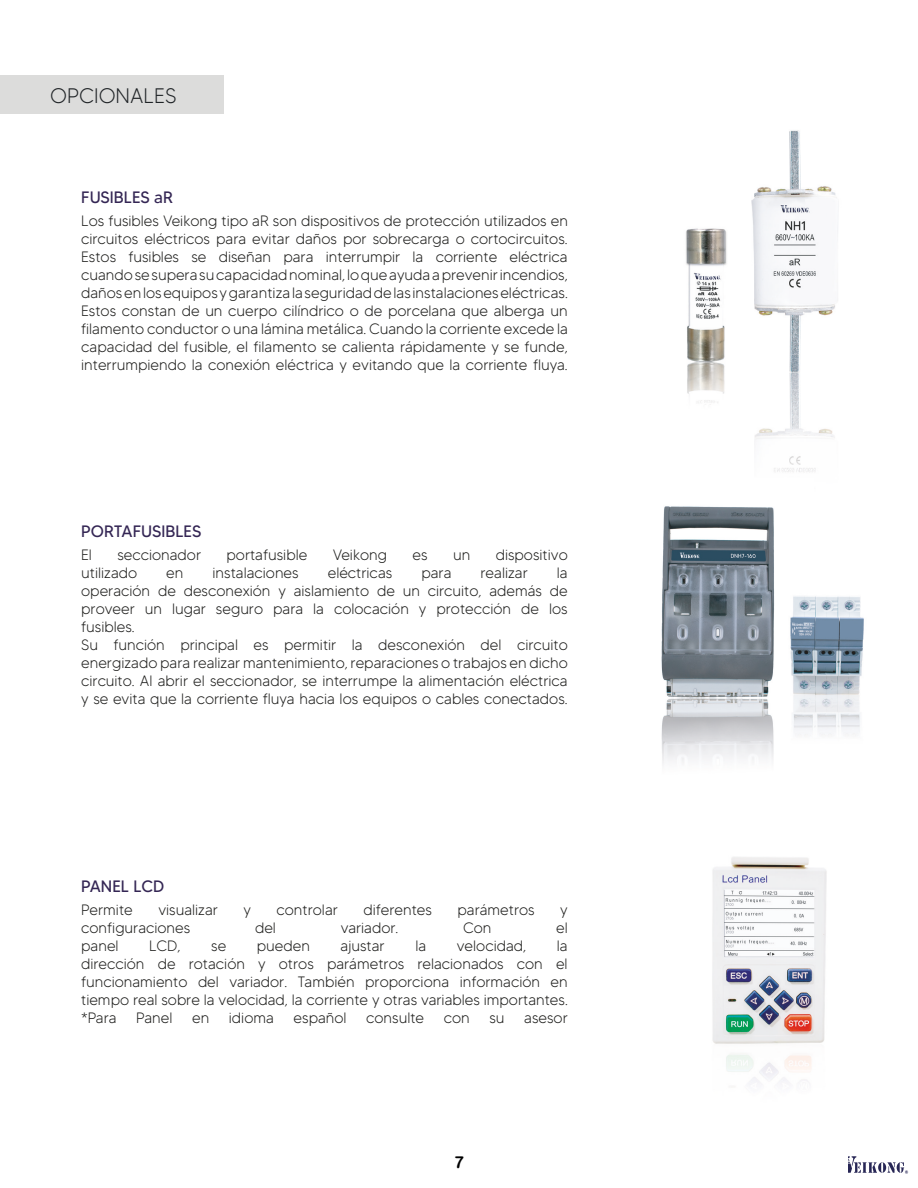
<style>
.page{position:relative;width:918px;height:1188px;background:#fff}
.page>*{position:absolute;margin:0;border:0;box-sizing:border-box;transform-origin:0 0}
.t1{font:300 21px "MADETOMMY";color:#202427}
.t2{font:16.5px "MADETOMMY";color:#342654}
.t3{font:16.5px "Arial Rounded MT Bold";color:#000}
.t4{font:300 15px/18px "MADETOMMY";color:#1d1d1b;text-align:justify}
</style>
<div class="page">
<svg style="left:848px;top:1156px;width:60px;height:18px"></svg>
<div style="left:0;top:76px;width:224px;height:38px;background:#dcdcdb"></div>
<img style="left:686px;top:228px;width:41px;height:175px">
<img style="left:751px;top:130px;width:87px;height:342px">
<img style="left:661px;top:506px;width:114px;height:258px">
<img style="left:790px;top:596px;width:74px;height:139px">
<img style="left:712px;top:857px;width:115px;height:228px">
<h1 class="t1" style="left:50px;top:83px;width:128px">OPCIONALES</h1>
<p class="t2" style="left:81px;top:187px;width:93px">FUSIBLES aR</p>
<p class="t4" style="left:81px;top:212px;width:488px">Los fusibles Veikong tipo aR son dispositivos de protección utilizados en circuitos eléctricos para evitar daños por sobrecarga o cortocircuitos.<br>Estos fusibles se diseñan para interrumpir la corriente eléctrica cuandosesuperasucapacidadnominal, loqueayudaaprevenirincendios, dañosenlosequiposygarantizalaseguridaddelas instalacioneseléctricas.<br>Estos constan de un cuerpo cilíndrico o de porcelana que alberga un filamento conductor o una lámina metálica. Cuando la corriente excede la capacidad del fusible, el filamento se calienta rápidamente y se funde, interrumpiendo la conexión eléctrica y evitando que la corriente fluya.</p>
<p class="t2" style="left:81px;top:521px;width:122px">PORTAFUSIBLES</p>
<p class="t4" style="left:81px;top:546px;width:12px">El</p>
<p class="t4" style="left:117px;top:546px;width:85px">seccionador</p>
<p class="t4" style="left:227px;top:546px;width:82px">portafusible</p>
<p class="t4" style="left:333px;top:546px;width:56px">Veikong</p>
<p class="t4" style="left:413px;top:546px;width:17px">es</p>
<p class="t4" style="left:453px;top:546px;width:19px">un</p>
<p class="t4" style="left:496px;top:546px;width:74px">dispositivo</p>
<p class="t4" style="left:81px;top:564px;width:58px">utilizado</p>
<p class="t4" style="left:166px;top:564px;width:19px">en</p>
<p class="t4" style="left:213px;top:564px;width:88px">instalaciones</p>
<p class="t4" style="left:328px;top:564px;width:66px">eléctricas</p>
<p class="t4" style="left:421px;top:564px;width:32px">para</p>
<p class="t4" style="left:481px;top:564px;width:49px">realizar</p>
<p class="t4" style="left:81px;top:564px;width:488px;text-align:left;text-indent:476px">la operación de desconexión y aislamiento de un circuito, además de proveer un lugar seguro para la colocación y protección de los fusibles.<br>Su función principal es permitir la desconexión del circuito energizado para realizar mantenimiento, reparaciones o trabajos en dicho circuito. Al abrir el seccionador, se interrumpe la alimentación eléctrica y se evita que la corriente fluya hacia los equipos o cables conectados.</p>
<p class="t2" style="left:81px;top:876px;width:85px">PANEL LCD</p>
<p class="t4" style="left:81px;top:901px;width:53px">Permite</p>
<p class="t4" style="left:158px;top:901px;width:61px">visualizar</p>
<p class="t4" style="left:244px;top:901px;width:9px">y</p>
<p class="t4" style="left:277px;top:901px;width:63px">controlar</p>
<p class="t4" style="left:363px;top:901px;width:70px">diferentes</p>
<p class="t4" style="left:458px;top:901px;width:79px">parámetros</p>
<p class="t4" style="left:560px;top:901px;width:9px">y</p>
<p class="t4" style="left:81px;top:919px;width:111px">configuraciones</p>
<p class="t4" style="left:255px;top:919px;width:22px">del</p>
<p class="t4" style="left:341px;top:919px;width:59px">variador.</p>
<p class="t4" style="left:463px;top:919px;width:30px">Con</p>
<p class="t4" style="left:556px;top:919px;width:13px">el</p>
<p class="t4" style="left:81px;top:937px;width:39px">panel</p>
<p class="t4" style="left:149px;top:937px;width:33px">LCD,</p>
<p class="t4" style="left:211px;top:937px;width:17px">se</p>
<p class="t4" style="left:257px;top:937px;width:55px">pueden</p>
<p class="t4" style="left:341px;top:937px;width:46px">ajustar</p>
<p class="t4" style="left:415px;top:937px;width:12px">la</p>
<p class="t4" style="left:457px;top:937px;width:71px">velocidad,</p>
<p class="t4" style="left:81px;top:937px;width:488px;text-indent:476px">la dirección de rotación y otros parámetros relacionados con el funcionamiento del variador. También proporciona información en tiempo real sobre la velocidad, la corriente y otras variables importantes. *Para</p>
<p class="t4" style="left:136px;top:1009px;width:38px">Panel</p>
<p class="t4" style="left:192px;top:1009px;width:19px">en</p>
<p class="t4" style="left:229px;top:1009px;width:47px">idioma</p>
<p class="t4" style="left:294px;top:1009px;width:55px">español</p>
<p class="t4" style="left:366px;top:1009px;width:59px">consulte</p>
<p class="t4" style="left:444px;top:1009px;width:28px">con</p>
<p class="t4" style="left:489px;top:1009px;width:17px">su</p>
<p class="t4" style="left:524px;top:1009px;width:45px">asesor</p>
<p class="t3" style="left:454px;top:1152px;width:11px">7</p>
</div>
